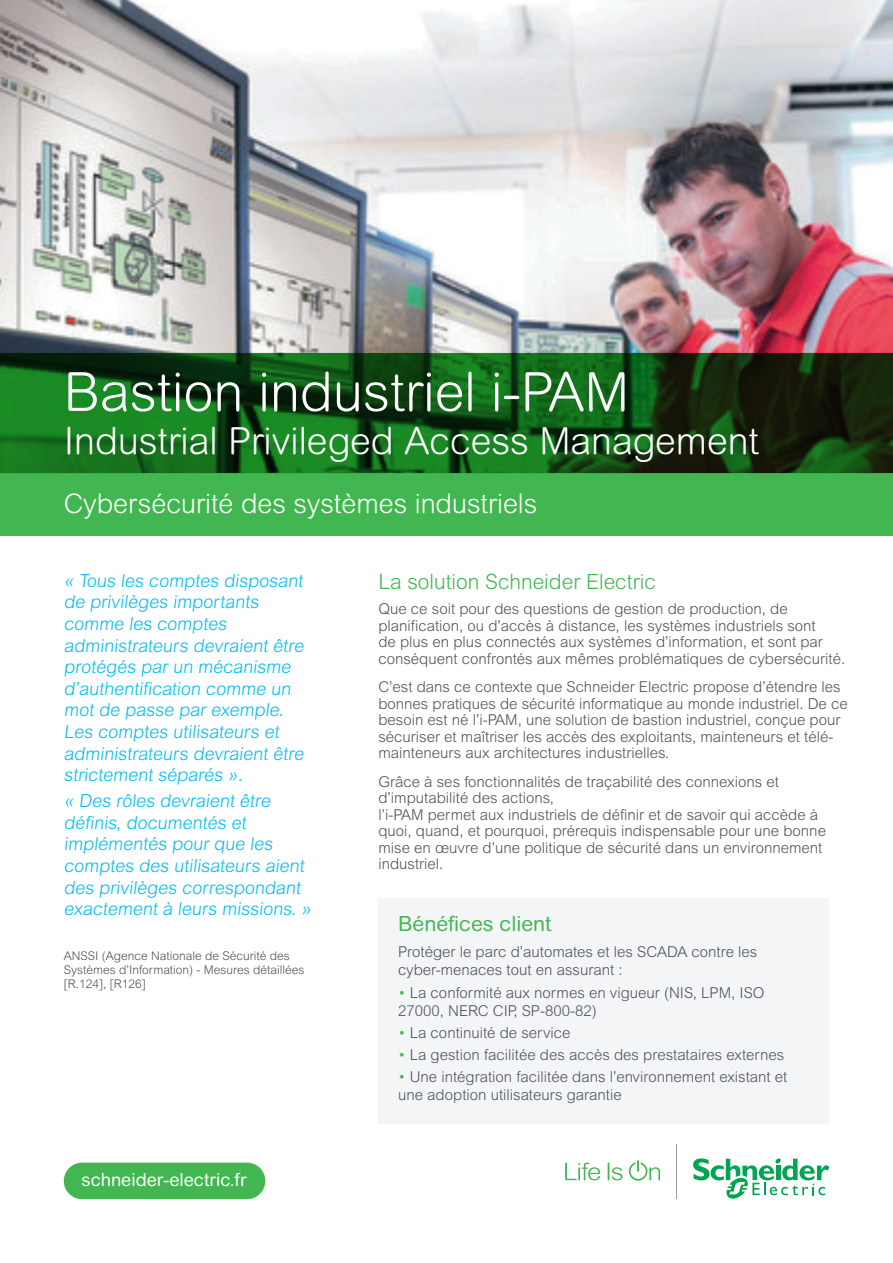
<style>
.page{position:relative;width:893px;height:1263px;background:#fff}
.page>*{position:absolute;margin:0;border:0;box-sizing:border-box;transform-origin:0 0}
.t1{font:300 54px "Arial Rounded MT Pro";color:#fff}
.t2{font:300 37.5px "Arial Rounded MT Pro";color:#fff}
.t3{font:300 27px "Arial Rounded MT Pro";color:#fff}
.t4{font:300 21px "Arial Rounded MT Pro";color:#42b751}
.t5{font:21px "Arial Rounded MT Pro";color:#42b751}
.t6{font:300 18px/21.6px "Arial MT Std";color:#01bdf2}
.t7{font:18px "Arial Rounded MT Pro";color:#fff}
.t8{font:300 15px/16.5px "Arial MT Std";color:#4d545a}
.t9{font:300 12px/14.4px "Arial MT Std";color:#4d545a}
.s1{color:#42b751}
</style>
<div class="page">
<img style="left:0;top:0;width:893px;height:353px">
<div style="left:0;top:473px;width:893px;height:63px;background:#42b751"></div>
<div style="left:378px;top:898px;width:451px;height:226px;background:#f4f5f6"></div>
<div style="left:64px;top:1162px;width:201px;height:37px;background:#42b751;border-radius:18px"></div>
<svg style="left:0;top:353px;width:893px;height:120px;background:#125015"></svg>
<svg style="left:565px;top:1162px;width:35px;height:18px"></svg>
<svg style="left:608px;top:1162px;width:15px;height:18px"></svg>
<svg style="left:629px;top:1160px;width:31px;height:21px"></svg>
<svg style="left:693px;top:1158px;width:136px;height:41px"></svg>
<hr style="left:676px;top:1144px;width:1px;height:55px;background:#959ea4">
<h1 class="t1" style="left:64px;top:361px;width:567px">Bastion industriel i-PAM</h1>
<h2 class="t2" style="left:64px;top:419px;width:697px">Industrial Privileged Access Management</h2>
<h3 class="t3" style="left:64px;top:488px;width:475px">Cybersécurité des systèmes industriels</h3>
<p class="t6" style="left:64px;top:570px;width:244px">« Tous les comptes disposant de privilèges importants comme les comptes administrateurs devraient être protégés par un mécanisme d’authentification comme un mot de passe par exemple.<br>Les comptes utilisateurs et administrateurs devraient être strictement séparés ».</p>
<p class="t6" style="left:64px;top:790px;width:252px">« Des rôles devraient être définis, documentés et implémentés pour que les comptes des utilisateurs aient des privilèges correspondant exactement à leurs missions. »</p>
<p class="t9" style="left:64px;top:948px;width:242px">ANSSI (Agence Nationale de Sécurité des<br>Systèmes d’Information) - Mesures détaillées [R.124], [R126]</p>
<p class="t7" style="left:82px;top:1169px;width:167px">schneider-electric.fr</p>
<h3 class="t4" style="left:378px;top:570px;width:279px">La solution Schneider Electric</h3>
<p class="t8" style="left:378px;top:601px;width:468px">Que ce soit pour des questions de gestion de production, de planification, ou d’accès à distance, les systèmes industriels sont<br>de plus en plus connectés aux systèmes d’information, et sont par conséquent confrontés aux mêmes problématiques de cybersécurité.</p>
<p class="t8" style="left:378px;top:679px;width:471px">C’est dans ce contexte que Schneider Electric propose d’étendre les bonnes pratiques de sécurité informatique au monde industriel. De ce besoin est né l’i-PAM, une solution de bastion industriel, conçue pour sécuriser et maîtriser les accès des exploitants, mainteneurs et télé&shy;mainteneurs aux architectures industrielles.</p>
<p class="t8" style="left:378px;top:773px;width:449px">Grâce à ses fonctionnalités de traçabilité des connexions et d’imputabilité des actions,<br>l’i-PAM permet aux industriels de définir et de savoir qui accède à quoi, quand, et pourquoi, prérequis indispensable pour une bonne mise en œuvre d’une politique de sécurité dans un environnement industriel.</p>
<h3 class="t5" style="left:398px;top:911px;width:155px">Bénéfices client</h3>
<p class="t8" style="left:398px;top:943px;width:361px;line-height:18px">Protéger le parc d’automates et les SCADA contre les cyber-menaces tout en assurant :</p>
<p class="t8" style="left:398px;top:983px;width:368px;line-height:18px"><span class="s1">•</span> La conformité aux normes en vigueur (NIS, LPM, ISO<br>27000, NERC CIP, SP-800-82)</p>
<p class="t8" style="left:398px;top:1024px;width:174px"><span class="s1">•</span> La continuité de service</p>
<p class="t8" style="left:398px;top:1046px;width:388px"><span class="s1">•</span> La gestion facilitée des accès des prestataires externes</p>
<p class="t8" style="left:398px;top:1068px;width:391px;line-height:18px"><span class="s1">•</span> Une intégration facilitée dans l’environnement existant et une adoption utilisateurs garantie</p>
</div>
